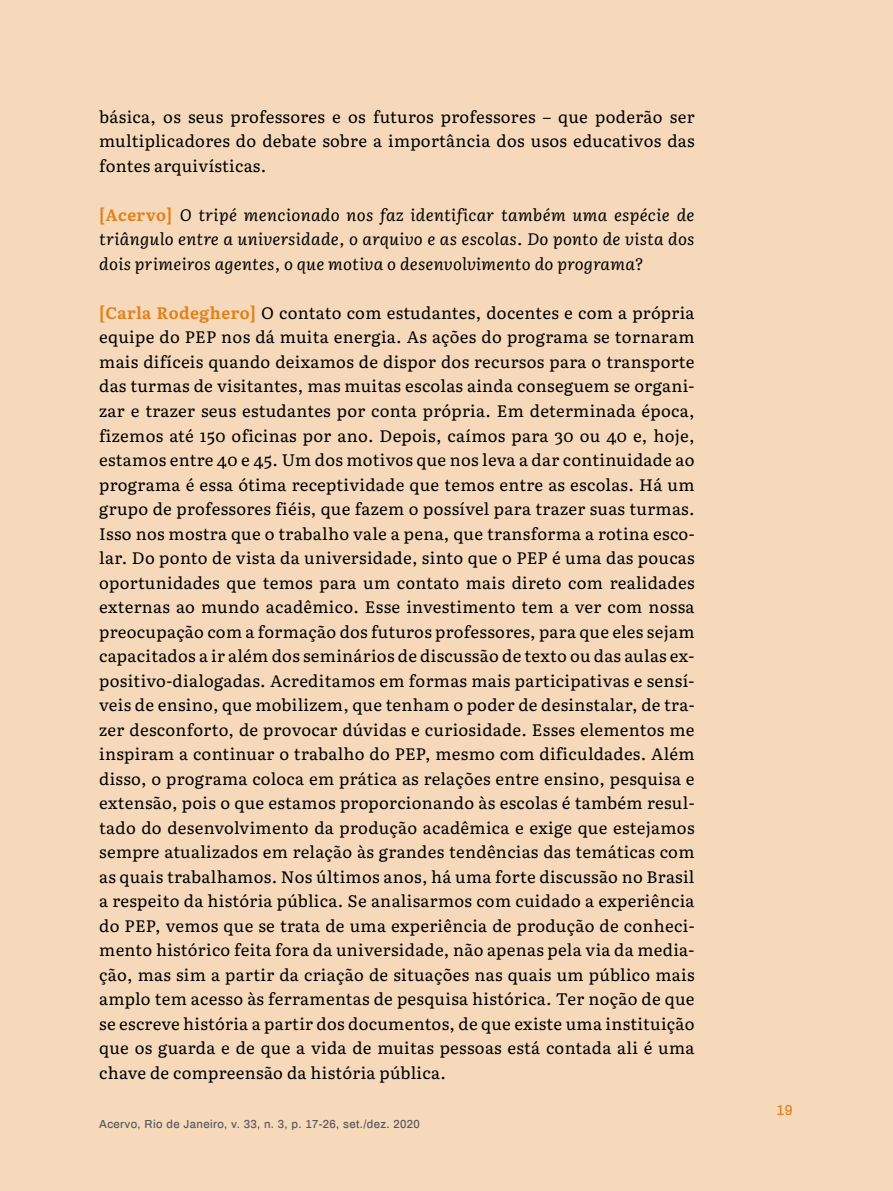
<style>
.page{position:relative;width:893px;height:1191px;background:#f6d9ba}
.page>*{position:absolute;margin:0;border:0;box-sizing:border-box;transform-origin:0 0}
.t1{font:16.62px/24.5px "Literata";letter-spacing:.02em;color:#000;text-align:justify}
.t2{font:italic 16.62px/24.5px "Literata";letter-spacing:.02em;color:#000;text-align:justify}
.t3{font:500 14px "Archivo";color:#e1811a}
.t4{font:500 11.38px "Archivo";letter-spacing:.03em;color:#58585a}
.s1{font-weight:700;font-style:normal;color:#e1811a}
.s2{font-weight:700;color:#e1811a}
</style>
<div class="page">
<p class="t1" style="left:99px;top:103px;width:597px">básica, os seus professores e os futuros professores – que poderão ser multiplicadores do debate sobre a importância dos usos educativos das fontes arquivísticas.</p>
<p class="t2" style="left:99px;top:201px;width:597px"><span class="s1">[Acervo]</span> O tripé mencionado nos faz identificar também uma espécie de triângulo entre a universidade, o arquivo e as escolas. Do ponto de vista dos dois primeiros agentes, o que motiva o desenvolvimento do programa?</p>
<p class="t1" style="left:99px;top:299px;width:597px"><span class="s2">[Carla Rodeghero]</span> O contato com estudantes, docentes e com a própria equipe do PEP nos dá muita energia. As ações do programa se tornaram mais difíceis quando deixamos de dispor dos recursos para o transporte das turmas de visitantes, mas muitas escolas ainda conseguem se organi&shy;zar e trazer seus estudantes por conta própria. Em determinada época, fizemos até 150 oficinas por ano. Depois, caímos para 30 ou 40 e, hoje, estamos entre 40 e 45. Um dos motivos que nos leva a dar continuidade ao programa é essa ótima receptividade que temos entre as escolas. Há um grupo de professores fiéis, que fazem o possível para trazer suas turmas.<br>Isso nos mostra que o trabalho vale a pena, que transforma a rotina esco&shy;lar. Do ponto de vista da universidade, sinto que o PEP é uma das poucas oportunidades que temos para um contato mais direto com realidades externas ao mundo acadêmico. Esse investimento tem a ver com nossa preocupação com a formação dos futuros professores, para que eles sejam capacitados a ir além dos seminários de discussão de texto ou das aulas ex&shy;positivo-dialogadas. Acreditamos em formas mais participativas e sensí&shy;veis de ensino, que mobilizem, que tenham o poder de desinstalar, de tra&shy;zer desconforto, de provocar dúvidas e curiosidade. Esses elementos me inspiram a continuar o trabalho do PEP, mesmo com dificuldades. Além disso, o programa coloca em prática as relações entre ensino, pesquisa e extensão, pois o que estamos proporcionando às escolas é também resul&shy;tado do desenvolvimento da produção acadêmica e exige que estejamos sempre atualizados em relação às grandes tendências das temáticas com as quais trabalhamos. Nos últimos anos, há uma forte discussão no Brasil a respeito da história pública. Se analisarmos com cuidado a experiência do PEP, vemos que se trata de uma experiência de produção de conheci&shy;mento histórico feita fora da universidade, não apenas pela via da media&shy;ção, mas sim a partir da criação de situações nas quais um público mais amplo tem acesso às ferramentas de pesquisa histórica. Ter noção de que se escreve história a partir dos documentos, de que existe uma instituição que os guarda e de que a vida de muitas pessoas está contada ali é uma chave de compreensão da história pública.</p>
<p class="t4" style="left:99px;top:1116px;width:322px">Acervo, Rio de Janeiro, v. 33, n. 3, p. 17-26, set./dez. 2020</p>
<p class="t3" style="left:777px;top:1101px;width:17px">19</p>
</div>
